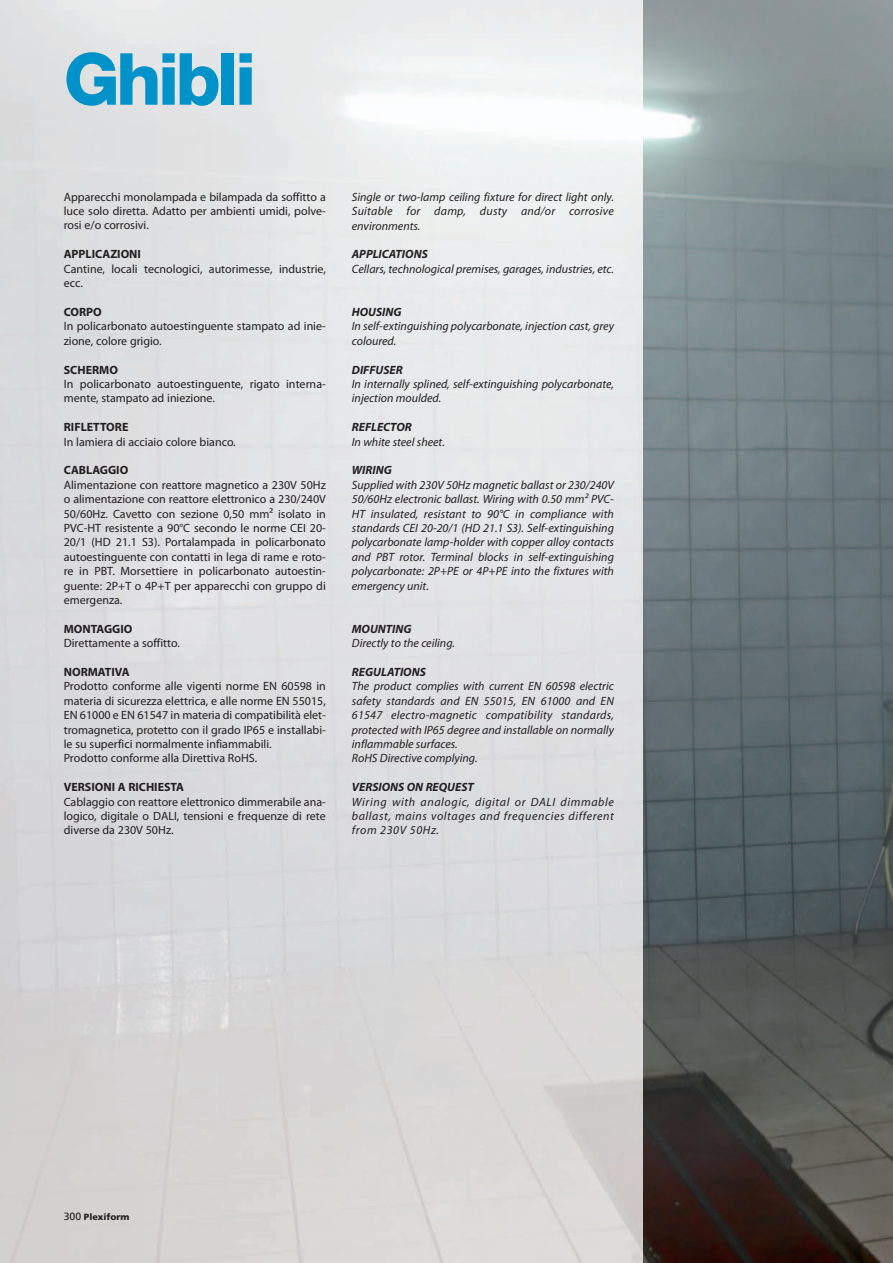
<style>
.page{position:relative;width:893px;height:1263px;background:#fff}
.page>*{position:absolute;margin:0;border:0;box-sizing:border-box;transform-origin:0 0}
.t1{font:800 72px "Helvetica Neue";letter-spacing:-.05em;color:#0092c8}
.t2{font:12px/14.4px "Myriad Pro";color:#231f20}
.t3{font:italic 12px/14.4px "Myriad Pro";color:#231f20;text-align:justify}
.t4{font:700 12px "Myriad Pro";color:#231f20}
.t5{font:italic 700 12px "Myriad Pro";color:#231f20}
.t6{font:900 9px "Frutiger";color:#231f20}
.s1{font-weight:400;font-size:10.5px}
</style>
<div class="page">
<img style="left:642px;top:0;width:251px;height:1263px">
<h1 class="t1" style="left:64px;top:53px;width:194px">Ghibli</h1>
<p class="t2" style="left:64px;top:190px;width:264px;text-align:justify">Apparecchi monolampada e bilampada da soffitto a luce solo diretta. Adatto per ambienti umidi, polve&shy;rosi e/o corrosivi.</p>
<p class="t4" style="left:64px;top:250px;width:79px">APPLICAZIONI</p>
<p class="t2" style="left:64px;top:262px;width:264px">Cantine, locali tecnologici, autorimesse, industrie, ecc.</p>
<p class="t4" style="left:64px;top:307px;width:40px">CORPO</p>
<p class="t2" style="left:64px;top:320px;width:264px">In policarbonato autoestinguente stampato ad inie&shy;zione, colore grigio.</p>
<p class="t4" style="left:64px;top:365px;width:56px">SCHERMO</p>
<p class="t2" style="left:64px;top:378px;width:264px">In policarbonato autoestinguente, rigato interna&shy;mente, stampato ad iniezione.</p>
<p class="t4" style="left:64px;top:423px;width:66px">RIFLETTORE</p>
<p class="t2" style="left:64px;top:435px;width:174px">In lamiera di acciaio colore bianco.</p>
<p class="t4" style="left:64px;top:466px;width:66px">CABLAGGIO</p>
<p class="t2" style="left:64px;top:478px;width:264px;text-align:justify">Alimentazione con reattore magnetico a 230V 50Hz o alimentazione con reattore elettronico a 230/240V 50/60Hz. Cavetto con sezione 0,50 mm² isolato in PVC-HT resistente a 90°C secondo le norme CEI 20- 20/1 (HD 21.1 S3). Portalampada in policarbonato autoestinguente con contatti in lega di rame e roto&shy;re in PBT. Morsettiere in policarbonato autoestin&shy;guente: 2P+T o 4P+T per apparecchi con gruppo di emergenza.</p>
<p class="t4" style="left:64px;top:624px;width:70px">MONTAGGIO</p>
<p class="t2" style="left:64px;top:637px;width:118px">Direttamente a soffitto.</p>
<p class="t4" style="left:64px;top:667px;width:67px">NORMATIVA</p>
<p class="t2" style="left:64px;top:680px;width:264px">Prodotto conforme alle vigenti norme EN 60598 in materia di sicurezza elettrica, e alle norme EN 55015, EN 61000 e EN 61547 in materia di compatibilità elet&shy;tromagnetica, protetto con il grado IP65 e installabi&shy;le su superfici normalmente infiammabili.<br>Prodotto conforme alla Direttiva RoHS.</p>
<p class="t4" style="left:64px;top:783px;width:122px">VERSIONI A RICHIESTA</p>
<p class="t2" style="left:64px;top:795px;width:264px;text-align:justify">Cablaggio con reattore elettronico dimmerabile ana&shy;logico, digitale o DALI, tensioni e frequenze di rete diverse da 230V 50Hz.</p>
<p class="t3" style="left:352px;top:190px;width:264px">Single or two-lamp ceiling fixture for direct light only.<br>Suitable for damp, dusty and/or corrosive environments.</p>
<p class="t5" style="left:352px;top:250px;width:77px">APPLICATIONS</p>
<p class="t3" style="left:352px;top:262px;width:264px">Cellars, technological premises, garages, industries, etc.</p>
<p class="t5" style="left:352px;top:307px;width:51px">HOUSING</p>
<p class="t3" style="left:352px;top:320px;width:264px">In self-extinguishing polycarbonate, injection cast, grey coloured.</p>
<p class="t5" style="left:352px;top:365px;width:52px">DIFFUSER</p>
<p class="t3" style="left:352px;top:378px;width:264px">In internally splined, self-extinguishing polycarbonate, injection moulded.</p>
<p class="t5" style="left:352px;top:423px;width:61px">REFLECTOR</p>
<p class="t3" style="left:352px;top:435px;width:95px">In white steel sheet.</p>
<p class="t5" style="left:352px;top:466px;width:41px">WIRING</p>
<p class="t3" style="left:352px;top:478px;width:264px">Supplied with 230V 50Hz magnetic ballast or 230/240V 50/60Hz electronic ballast. Wiring with 0.50 mm² PVC-HT insulated, resistant to 90°C in compliance with standards CEI 20-20/1 (HD 21.1 S3). Self-extinguishing polycarbonate lamp-holder with copper alloy contacts and PBT rotor. Terminal blocks in self-extinguishing polycarbonate: 2P+PE or 4P+PE into the fixtures with emergency unit.</p>
<p class="t5" style="left:352px;top:624px;width:61px">MOUNTING</p>
<p class="t3" style="left:352px;top:637px;width:105px">Directly to the ceiling.</p>
<p class="t5" style="left:352px;top:667px;width:75px">REGULATIONS</p>
<p class="t3" style="left:352px;top:680px;width:264px;text-align:left">The product complies with current EN 60598 electric safety standards and EN 55015, EN 61000 and EN 61547 electro-magnetic compatibility standards, protected with IP65 degree and installable on normally inflammable surfaces.<br>RoHS Directive complying.</p>
<p class="t5" style="left:352px;top:783px;width:123px">VERSIONS ON REQUEST</p>
<p class="t3" style="left:352px;top:795px;width:264px">Wiring with analogic, digital or DALI dimmable ballast, mains voltages and frequencies different from 230V 50Hz.</p>
<p class="t6" style="left:64px;top:1213px;width:67px"><span class="s1">300</span> Plexiform</p>
</div>
